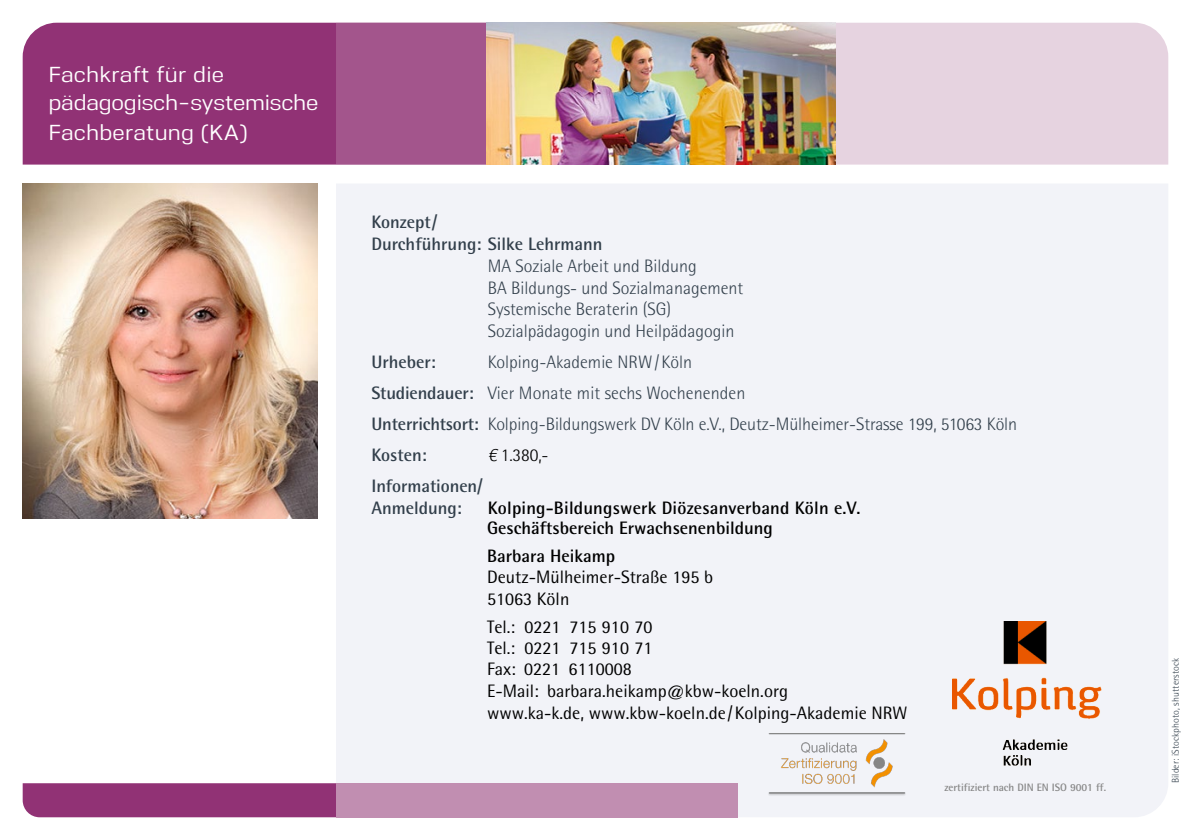
<style>
.page{position:relative;width:1191px;height:840px;background:#fff}
.page>*{position:absolute;margin:0;border:0;box-sizing:border-box;transform-origin:0 0}
.t1{font:500 21.6px/28px "Nuber";color:#fff}
.t2{font:300 18px/21.4px "Rotis Semi Sans";color:#323f4b}
.t3{font:18px/21.4px "Rotis Semi Sans Std";color:#000}
.t4{font:700 18px/22px "Rotis Semi Sans";color:#323f4b}
.t5{font:700 18px/27.6px "Rotis Semi Sans Std";color:#000}
.t6{font:700 18px "Rotis Semi Sans";letter-spacing:.01em;color:#000}
.t7{font:300 18px "Rotis Semi Sans";color:#000}
.t8{font:700 10.8px "Rotis Semi Sans";color:#878787}
.t9{font:300 9.8px "Rotis Semi Sans";letter-spacing:.01em;color:#323f4b}
.s1{font-weight:700}
.s2{font-family:"Linotype Euro Font Rto S";font-weight:400}
</style>
<div class="page">
<div style="left:336px;top:184px;width:832px;height:632px;background:#f2f3f8"></div>
<div style="left:23px;top:23px;width:313px;height:141px;background:#913275"></div>
<div style="left:23px;top:783px;width:313px;height:33px;background:#913275"></div>
<div style="left:336px;top:782px;width:401px;height:34px;background:#c18eb1"></div>
<svg style="left:336px;top:23px;width:832px;height:141px;background:#d1abc5"></svg>
<img style="left:23px;top:183px;width:295px;height:335px">
<img style="left:486px;top:23px;width:349px;height:141px">
<img style="left:952px;top:621px;width:149px;height:150px">
<img style="left:766px;top:733px;width:141px;height:63px">
<p class="t1" style="left:48px;top:59px;width:271px">Fachkraft für die pädagogisch-systemische</p>
<p class="t1" style="left:48px;top:118px;width:200px">Fachberatung (KA)</p>
<p class="t4" style="left:371px;top:211px;width:233px">Konzept/<br>Durchführung: Silke Lehrmann</p>
<p class="t2" style="left:488px;top:255px;width:257px">MA Soziale Arbeit und Bildung<br>BA Bildungs- und Sozialmanagement<br>Systemische Beraterin (SG)<br>Sozialpädagogin und Heilpädagogin</p>
<p class="t4" style="left:371px;top:350px;width:66px">Urheber:</p>
<p class="t2" style="left:371px;top:346px;width:647px;line-height:31px;text-indent:116px">Kolping-Akademie NRW/Köln<br><span class="s1">Studiendauer:</span> Vier Monate mit sechs Wochenenden<br><span class="s1">Unterrichtsort:</span> Kolping-Bildungswerk DV Köln e.V., Deutz-Mülheimer-Strasse 199, 51063 Köln <span class="s1">Kosten:</span></p>
<p class="t7" style="left:488px;top:444px;width:62px"><span class="s2">E</span> 1.380,-</p>
<p class="t4" style="left:371px;top:474px;width:113px;line-height:21.4px">Informationen/<br>Anmeldung:</p>
<p class="t6" style="left:488px;top:496px;width:374px">Kolping-Bildungswerk Diözesanverband Köln e.V.</p>
<p class="t5" style="left:487px;top:513px;width:287px">Geschäftsbereich Erwachsenenbildung<br>Barbara Heikamp</p>
<p class="t3" style="left:487px;top:566px;width:227px">Deutz-Mülheimer-Straße 195 b<br>51063 Köln</p>
<p class="t3" style="left:487px;top:615px;width:422px">Tel.: 0221 715 910 70<br>Tel.: 0221 715 910 71<br>Fax: 0221 6110008<br>E-Mail: barbara.heikamp@kbw-koeln.org<br>www.ka-k.de, www.kbw-koeln.de/Kolping-Akademie NRW</p>
<p class="t8" style="left:944px;top:780px;width:163px">zertifiziert nach DIN EN ISO 9001 ff.</p>
<p class="t9" style="left:1169px;top:782px;width:126px;rotate:-90deg">Bilder: iStockphoto, shutterstock</p>
</div>
